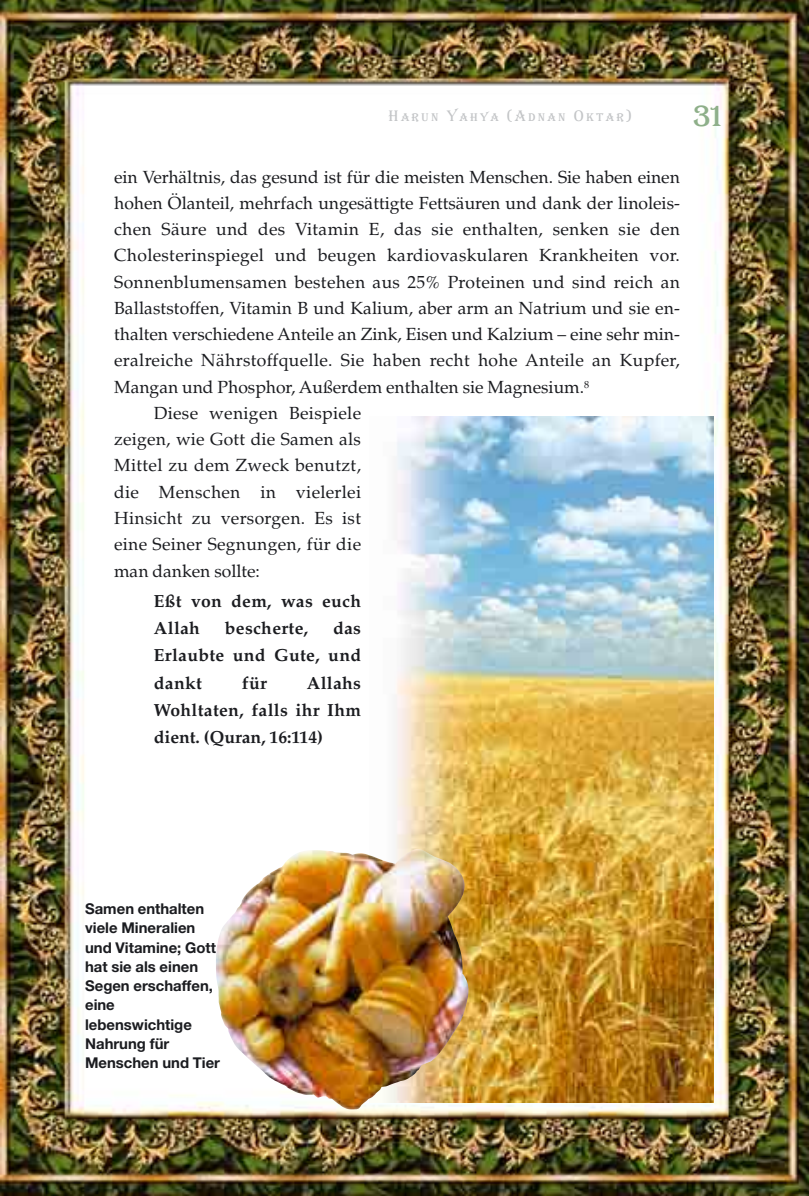
<style>
.page{position:relative;width:809px;height:1196px;background:#fff}
.page>*{position:absolute;margin:0;border:0;box-sizing:border-box;transform-origin:0 0}
.t1{font:42px "Algerian T";color:#8eaf89}
.t2{font:17.5px "Palatino Turk";letter-spacing:.015em;color:#1b1c20}
.t3{font:17.5px/27.1px "Palatino Turk B";letter-spacing:.02em;color:#1b1c20;text-align:justify}
.t4{font:15.75px "Algerian T";letter-spacing:.15em;color:#c3c5c7}
.t5{font:14.88px/19.2px "Helvetica T Bold";color:#1b1c20}
</style>
<div class="page">
<img style="left:0;top:0;width:808px;height:1196px">
<img style="left:370px;top:416px;width:343px;height:687px">
<img style="left:215px;top:849px;width:256px;height:261px">
<p class="t4" style="left:388px;top:106px;width:244px">Harun Yahya (Adnan Oktar)</p>
<h1 class="t1" style="left:693px;top:87px;width:30px">31</h1>
<p class="t2" style="left:114px;top:170px;width:567px">ein Verhältnis, das gesund ist für die meisten Menschen. Sie haben einen</p>
<p class="t2" style="left:114px;top:196px;width:567px">hohen Ölanteil, mehrfach ungesättigte Fettsäuren und dank der linoleis-</p>
<p class="t2" style="left:114px;top:223px;width:567px">chen Säure und des Vitamin E, das sie enthalten, senken sie den</p>
<p class="t2" style="left:114px;top:249px;width:567px">Cholesterinspiegel und beugen kardiovaskularen Krankheiten vor.</p>
<p class="t2" style="left:114px;top:275px;width:567px">Sonnenblumensamen bestehen aus 25% Proteinen und sind reich an</p>
<p class="t2" style="left:114px;top:301px;width:567px">Ballaststoffen, Vitamin B und Kalium, aber arm an Natrium und sie en-</p>
<p class="t2" style="left:114px;top:328px;width:567px">thalten verschiedene Anteile an Zink, Eisen und Kalzium – eine sehr min-</p>
<p class="t2" style="left:114px;top:354px;width:567px">eralreiche Nährstoffquelle. Sie haben recht hohe Anteile an Kupfer,</p>
<p class="t2" style="left:114px;top:380px;width:476px">Mangan und Phosphor, Außerdem enthalten sie Magnesium.<sup>8</sup></p>
<p class="t2" style="left:154px;top:406px;width:209px">Diese wenigen Beispiele</p>
<p class="t2" style="left:114px;top:433px;width:248px">zeigen, wie Gott die Samen als</p>
<p class="t2" style="left:114px;top:459px;width:248px">Mittel zu dem Zweck benutzt,</p>
<p class="t2" style="left:114px;top:485px;width:248px">die Menschen in vielerlei</p>
<p class="t2" style="left:114px;top:511px;width:248px">Hinsicht zu versorgen. Es ist</p>
<p class="t2" style="left:114px;top:538px;width:248px">eine Seiner Segnungen, für die</p>
<p class="t2" style="left:114px;top:564px;width:147px">man danken sollte:</p>
<p class="t3" style="left:154px;top:589px;width:209px">Eßt von dem, was euch<br>Allah</p>
<p class="t3" style="left:225px;top:616px;width:85px">bescherte,</p>
<p class="t3" style="left:154px;top:616px;width:209px;text-indent:179px">das Erlaubte und Gute, und dankt</p>
<p class="t3" style="left:242px;top:671px;width:27px">für</p>
<p class="t3" style="left:154px;top:671px;width:209px;text-indent:153px">Allahs Wohltaten, falls ihr Ihm dient. (Quran, 16:114)</p>
<p class="t5" style="left:85px;top:900px;width:136px">Samen enthalten viele Mineralien und Vitamine; Gott hat sie als einen<br>Segen erschaffen, eine lebenswichtige<br>Nahrung für<br>Menschen und Tier</p>
</div>
